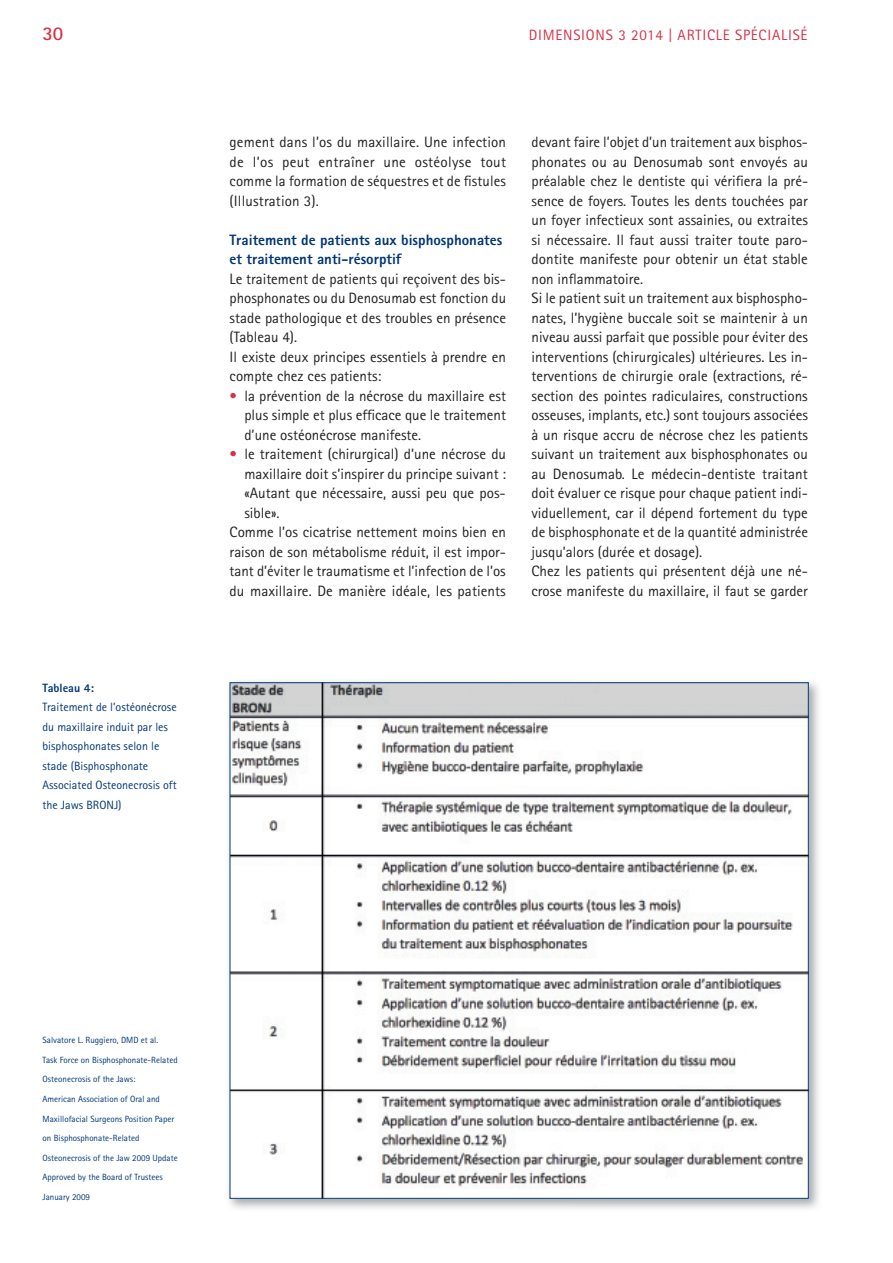
<style>
.page{position:relative;width:893px;height:1263px;background:#fff}
.page>*{position:absolute;margin:0;border:0;box-sizing:border-box;transform-origin:0 0}
.t1{font:700 19.5px "Rotis Sans Serif";color:#d63247}
.t2{font:15px/19.5px "Rotis Sans Serif";color:#231f20;text-align:justify}
.t3{font:800 15px/19.5px "Rotis Sans Serif";color:#013775}
.t4{font:15px "Rotis Sans Serif";letter-spacing:.05em;color:#d63247}
.t5{font:12px/19.5px "Rotis Sans Serif";color:#013775}
.t6{font:800 12px "Rotis Sans Serif";color:#013775}
.t7{font:9px/19.6px "Rotis Sans Serif";color:#013775}
.s1{color:#d63247}
</style>
<div class="page">
<img style="left:228px;top:681px;width:591px;height:528px">
<img style="left:232px;top:684px;width:575px;height:513px">
<h1 class="t1" style="left:43px;top:21px;width:22px">30</h1>
<p class="t4" style="left:529px;top:26px;width:280px">Dimensions 3 2014 | article sPÉcialisÉ</p>
<p class="t6" style="left:43px;top:680px;width:53px">tableau 4:</p>
<p class="t5" style="left:43px;top:697px;width:136px">traitement de l’ostéonécrose du maxillaire induit par les bisphosphonates selon le stade (Bisphosphonate associated osteonecrosis oft the Jaws BronJ)</p>
<p class="t2" style="left:230px;top:132px;width:278px">gement dans l’os du maxillaire. Une infection de l’os peut entraîner une ostéolyse tout comme la formation de séquestres et de fistules (illustration 3).</p>
<p class="t3" style="left:230px;top:230px;width:274px">traitement de patients aux bisphosphonates et traitement anti-résorptif</p>
<p class="t2" style="left:230px;top:269px;width:278px;text-align:left">le traitement de patients qui reçoivent des bis&shy;phosphonates ou du Denosumab est fonction du stade pathologique et des troubles en présence (tableau 4).<br>il existe deux principes essentiels à prendre en compte chez ces patients:</p>
<p class="t2" style="left:244px;top:386px;width:263px;text-indent:-15px"><span class="s1">•</span> la prévention de la nécrose du maxillaire est plus simple et plus efficace que le traitement d’une ostéonécrose manifeste.</p>
<p class="t2" style="left:230px;top:444px;width:278px"><span class="s1">•</span> le traitement (chirurgical) d’une nécrose du</p>
<p class="t2" style="left:244px;top:464px;width:263px">maxillaire doit s’inspirer du principe suivant :</p>
<p class="t2" style="left:244px;top:483px;width:263px">«autant que nécessaire, aussi peu que pos-</p>
<p class="t2" style="left:244px;top:503px;width:36px">sible».</p>
<p class="t2" style="left:230px;top:522px;width:278px">comme l’os cicatrise nettement moins bien en</p>
<p class="t2" style="left:230px;top:542px;width:278px">raison de son métabolisme réduit, il est impor-</p>
<p class="t2" style="left:230px;top:561px;width:278px">tant d’éviter le traumatisme et l’infection de l’os</p>
<p class="t2" style="left:230px;top:581px;width:278px">du maxillaire. De manière idéale, les patients</p>
<p class="t2" style="left:531px;top:132px;width:278px;text-align:left">devant faire l’objet d’un traitement aux bisphos&shy;phonates ou au Denosumab sont envoyés au préalable chez le dentiste qui vérifiera la pré&shy;sence de foyers. toutes les dents touchées par un foyer infectieux sont assainies, ou extraites si nécessaire. il faut aussi traiter toute paro&shy;dontite manifeste pour obtenir un état stable non inflammatoire.<br>si le patient suit un traitement aux bisphospho&shy;nates, l’hygiène buccale soit se maintenir à un niveau aussi parfait que possible pour éviter des interventions (chirurgicales) ultérieures. les in&shy;terventions de chirurgie orale (extractions, ré&shy;section des pointes radiculaires, constructions osseuses, implants, etc.) sont toujours associées à un risque accru de nécrose chez les patients suivant un traitement aux bisphosphonates ou au Denosumab. le médecin-dentiste traitant doit évaluer ce risque pour chaque patient indi&shy;viduellement, car il dépend fortement du type de bisphosphonate et de la quantité administrée jusqu’alors (durée et dosage).<br>chez les patients qui présentent déjà une né&shy;crose manifeste du maxillaire, il faut se garder</p>
<p class="t7" style="left:43px;top:1030px;width:137px">salvatore l. ruggiero, DmD et al.<br>task force on Bisphosphonate-related osteonecrosis of the Jaws:<br>american association of oral and maxillofacial surgeons Position Paper on Bisphosphonate-related osteonecrosis of the Jaw‒2009 Update approved by the Board of trustees<br>January 2009</p>
</div>
